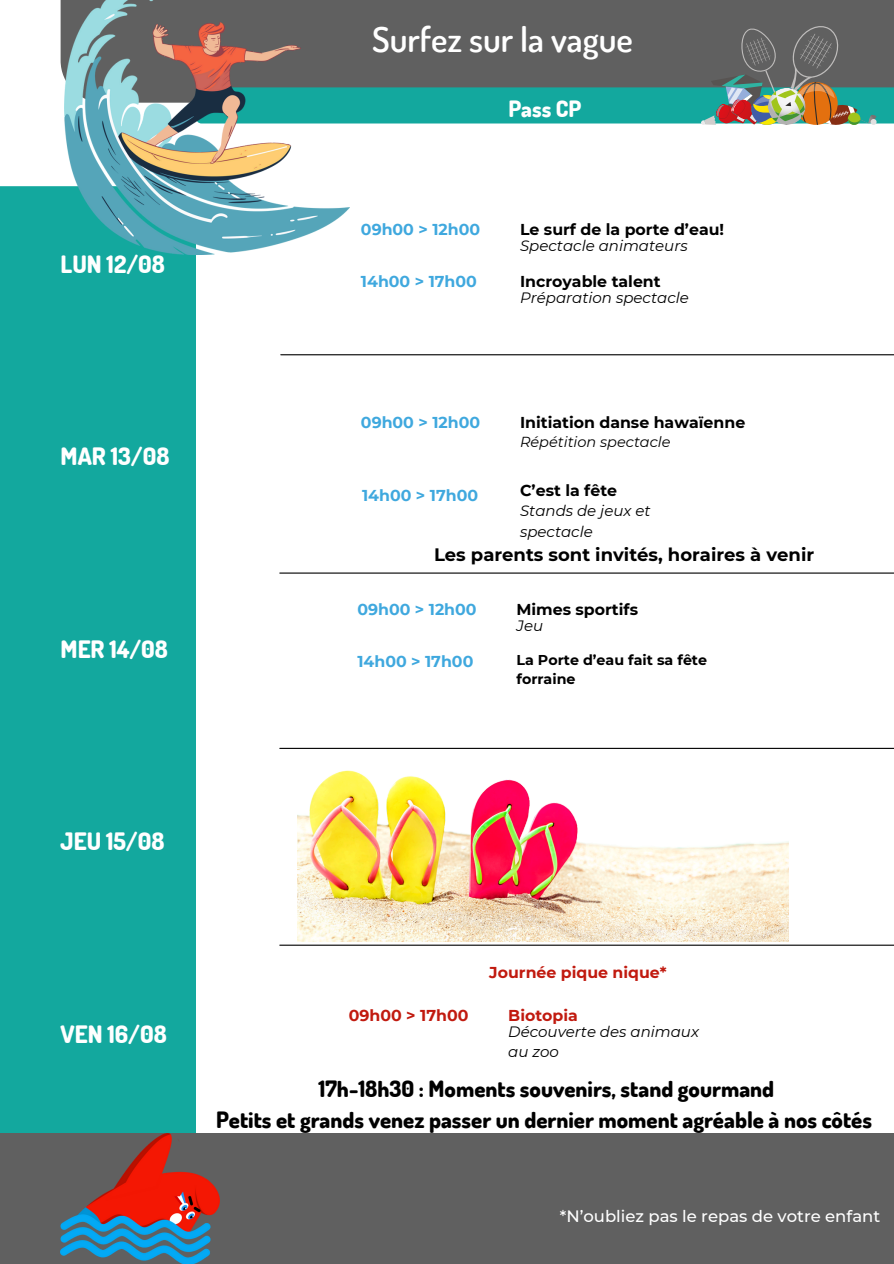
<style>
.page{position:relative;width:894px;height:1264px;background:#fff}
.page>*{position:absolute;margin:0;border:0;box-sizing:border-box;transform-origin:0 0}
.t1{font:600 34.5px "Dosis";color:#fff}
.t2{font:800 24px "Dosis";color:#fff}
.t3{font:800 22.5px/31.5px "Dosis";color:#000;text-align:center}
.t4{font:800 22.5px "Dosis";color:#fff}
.t5{font:700 18px "Montserrat";color:#000}
.t6{font:500 16.5px "Montserrat";color:#fff}
.t7{font:700 15.75px "Montserrat";color:#000}
.t8{font:700 15.75px "Montserrat";color:#3fa8de}
.t9{font:700 15.75px "Montserrat";color:#c11a0f}
.t10{font:italic 15px/20.2px "Montserrat";color:#000}
.t11{font:italic 14.55px "Montserrat";color:#000}
.t12{font:700 14.25px/19.2px "Montserrat";color:#000}
</style>
<div class="page">
<div style="left:0;top:186px;width:196px;height:946px;background:#13a89e"></div>
<div style="left:0;top:1132px;width:893px;height:131px;background:#606060"></div>
<div style="left:61px;top:0;width:832px;height:103px;background:#606060"></div>
<hr style="left:281px;top:354px;width:612px;height:1px;background:#000">
<hr style="left:280px;top:572px;width:613px;height:1px;background:#000">
<hr style="left:280px;top:747px;width:613px;height:2px;background:#000">
<hr style="left:280px;top:944px;width:613px;height:1px;background:#000">
<svg style="left:349px;top:26px;width:544px;height:99px"></svg>
<img style="left:61px;top:1133px;width:158px;height:130px">
<img style="left:64px;top:0;width:285px;height:255px">
<img style="left:297px;top:770px;width:490px;height:171px">
<h5 class="t2" style="left:61px;top:248px;width:106px">LUN 12/08</h5>
<h5 class="t2" style="left:61px;top:440px;width:110px">MAR 13/08</h5>
<p class="t2" style="left:61px;top:633px;width:109px">MER 14/08</p>
<p class="t1" style="left:372px;top:17px;width:262px">Surfez sur la vague</p>
<h5 class="t4" style="left:508px;top:94px;width:74px">Pass CP</h5>
<h5 class="t8" style="left:361px;top:220px;width:121px">09h00 &gt; 12h00</h5>
<p class="t8" style="left:361px;top:272px;width:117px">14h00 &gt; 17h00</p>
<h5 class="t7" style="left:520px;top:220px;width:205px">Le surf de la porte d’eau!</h5>
<h5 class="t7" style="left:520px;top:272px;width:142px">Incroyable talent</h5>
<p class="t10" style="left:520px;top:236px;width:169px">Spectacle animateurs</p>
<h5 class="t10" style="left:520px;top:288px;width:170px">Préparation spectacle</h5>
<h2 class="t8" style="left:361px;top:412px;width:121px">09h00 &gt; 12h00</h2>
<h2 class="t8" style="left:362px;top:486px;width:117px">14h00 &gt; 17h00</h2>
<h2 class="t7" style="left:520px;top:412px;width:227px">Initiation danse hawaïenne</h2>
<h2 class="t11" style="left:520px;top:433px;width:152px">Répétition spectacle</h2>
<h2 class="t7" style="left:520px;top:481px;width:99px">C’est la fête</h2>
<h5 class="t10" style="left:520px;top:501px;width:132px">Stands de jeux et spectacle</h5>
<p class="t5" style="left:434px;top:543px;width:381px">Les parents sont invités, horaires à venir</p>
<h5 class="t8" style="left:357px;top:599px;width:121px">09h00 &gt; 12h00</h5>
<p class="t8" style="left:357px;top:651px;width:117px">14h00 &gt; 17h00</p>
<h4 class="t7" style="left:516px;top:599px;width:123px">Mimes sportifs</h4>
<h5 class="t12" style="left:516px;top:650px;width:192px">La Porte d’eau fait sa fête forraine</h5>
<h5 class="t10" style="left:516px;top:615px;width:28px">Jeu</h5>
<h5 class="t2" style="left:61px;top:825px;width:105px">JEU 15/08</h5>
<h5 class="t2" style="left:61px;top:1018px;width:108px">VEN 16/08</h5>
<p class="t9" style="left:489px;top:962px;width:179px">Journée pique nique*</p>
<h5 class="t9" style="left:349px;top:1005px;width:121px">09h00 &gt; 17h00</h5>
<p class="t9" style="left:508px;top:1005px;width:71px">Biotopia</p>
<h5 class="t10" style="left:508px;top:1021px;width:192px">Découverte des animaux au zoo</h5>
<h3 class="t3" style="left:216px;top:1072px;width:657px">17h-18h30 : Moments souvenirs, stand gourmand<br>Petits et grands venez passer un dernier moment agréable à nos côtés</h3>
<h3 class="t6" style="left:559px;top:1206px;width:322px">*N’oubliez pas le repas de votre enfant</h3>
</div>
